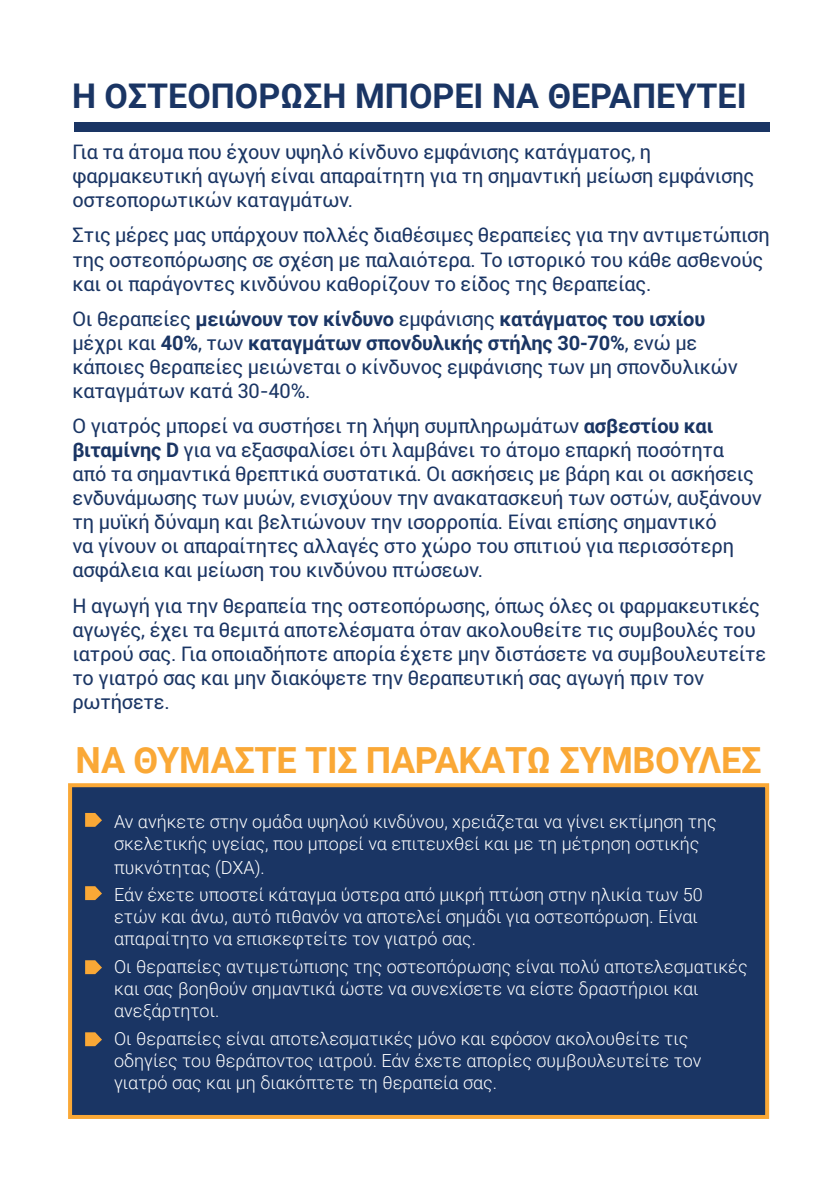
<style>
.page{position:relative;width:840px;height:1191px;background:#fff}
.page>*{position:absolute;margin:0;border:0;box-sizing:border-box;transform-origin:0 0}
.t1{font:700 36px "Roboto";letter-spacing:-.01em;color:#faa836}
.t2{font:700 34px "Roboto";color:#1a3564}
.t3{font:20px/24px "Roboto";letter-spacing:-.01em;color:#1a3564}
.t4{font:300 18px/22px "Roboto";color:#fff}
.s1{font-weight:700}
</style>
<div class="page">
<div style="left:74px;top:122px;width:694px;height:10px;background:#1a3564"></div>
<div style="left:68px;top:783px;width:700px;height:336px;background:#1a3564;border:4px solid #faa836"></div>
<svg style="left:85px;top:813px;width:17px;height:14px"></svg>
<svg style="left:85px;top:886px;width:17px;height:14px"></svg>
<svg style="left:85px;top:960px;width:17px;height:14px"></svg>
<svg style="left:85px;top:1032px;width:17px;height:14px"></svg>
<h2 class="t2" style="left:72px;top:72px;width:675px">Η ΟΣΤΕΟΠΟΡΩΣΗ ΜΠΟΡΕΙ ΝΑ ΘΕΡΑΠΕΥΤΕΙ</h2>
<p class="t3" style="left:72px;top:139px;width:683px">Για τα άτομα που έχουν υψηλό κίνδυνο εμφάνισης κατάγματος, η φαρμακευτική αγωγή είναι απαραίτητη για τη σημαντική μείωση εμφάνισης οστεοπορωτικών καταγμάτων.</p>
<p class="t3" style="left:72px;top:223px;width:698px">Στις μέρες μας υπάρχουν πολλές διαθέσιμες θεραπείες για την αντιμετώπιση της οστεοπόρωσης σε σχέση με παλαιότερα. Το ιστορικό του κάθε ασθενούς και οι παράγοντες κινδύνου καθορίζουν το είδος της θεραπείας.</p>
<p class="t3" style="left:72px;top:306px;width:666px">Οι θεραπείες <span class="s1">μειώνουν τον κίνδυνο</span> εμφάνισης <span class="s1">κατάγματος του ισχίου </span>μέχρι και <span class="s1">40%</span>, των <span class="s1">καταγμάτων σπονδυλικής στήλης 30-70%</span>, ενώ με κάποιες θεραπείες μειώνεται ο κίνδυνος εμφάνισης των μη σπονδυλικών καταγμάτων κατά 30-40%.</p>
<p class="t3" style="left:72px;top:413px;width:690px">Ο γιατρός μπορεί να συστήσει τη λήψη συμπληρωμάτων <span class="s1">ασβεστίου και βιταμίνης D</span> για να εξασφαλίσει ότι λαμβάνει το άτομο επαρκή ποσότητα από τα σημαντικά θρεπτικά συστατικά. Οι ασκήσεις με βάρη και οι ασκήσεις ενδυνάμωσης των μυών, ενισχύουν την ανακατασκευή των οστών, αυξάνουν τη μυϊκή δύναμη και βελτιώνουν την ισορροπία. Είναι επίσης σημαντικό<br>να γίνουν οι απαραίτητες αλλαγές στο χώρο του σπιτιού για περισσότερη ασφάλεια και μείωση του κινδύνου πτώσεων.</p>
<p class="t3" style="left:72px;top:593px;width:695px">Η αγωγή για την θεραπεία της οστεοπόρωσης, όπως όλες οι φαρμακευτικές αγωγές, έχει τα θεμιτά αποτελέσματα όταν ακολουθείτε τις συμβουλές του ιατρού σας. Για οποιαδήποτε απορία έχετε μην διστάσετε να συμβουλευτείτε το γιατρό σας και μην διακόψετε την θεραπευτική σας αγωγή πριν τον ρωτήσετε.</p>
<h1 class="t1" style="left:76px;top:735px;width:687px">ΝΑ ΘΥΜΑΣΤΕ ΤΙΣ ΠΑΡΑΚΑΤΩ ΣΥΜΒΟΥΛΕΣ</h1>
<p class="t4" style="left:114px;top:809px;width:603px">Αν ανήκετε στην ομάδα υψηλού κινδύνου, χρειάζεται να γίνει εκτίμηση της σκελετικής υγείας, που μπορεί να επιτευχθεί και με τη μέτρηση οστικής</p>
<p class="t4" style="left:114px;top:852px;width:590px;line-height:27.6px">πυκνότητας (DXA).<br>Εάν έχετε υποστεί κάταγμα ύστερα από μικρή πτώση στην ηλικία των 50</p>
<p class="t4" style="left:114px;top:905px;width:585px">ετών και άνω, αυτό πιθανόν να αποτελεί σημάδι για οστεοπόρωση. Είναι απαραίτητο να επισκεφτείτε τον γιατρό σας.</p>
<p class="t4" style="left:114px;top:954px;width:634px">Οι θεραπείες αντιμετώπισης της οστεοπόρωσης είναι πολύ αποτελεσματικές και σας βοηθούν σημαντικά ώστε να συνεχίσετε να είστε δραστήριοι και ανεξάρτητοι.</p>
<p class="t4" style="left:114px;top:1026px;width:588px">Οι θεραπείες είναι αποτελεσματικές μόνο και εφόσον ακολουθείτε τις οδηγίες του θεράποντος ιατρού. Εάν έχετε απορίες συμβουλευτείτε τον γιατρό σας και μη διακόπτετε τη θεραπεία σας.</p>
</div>
